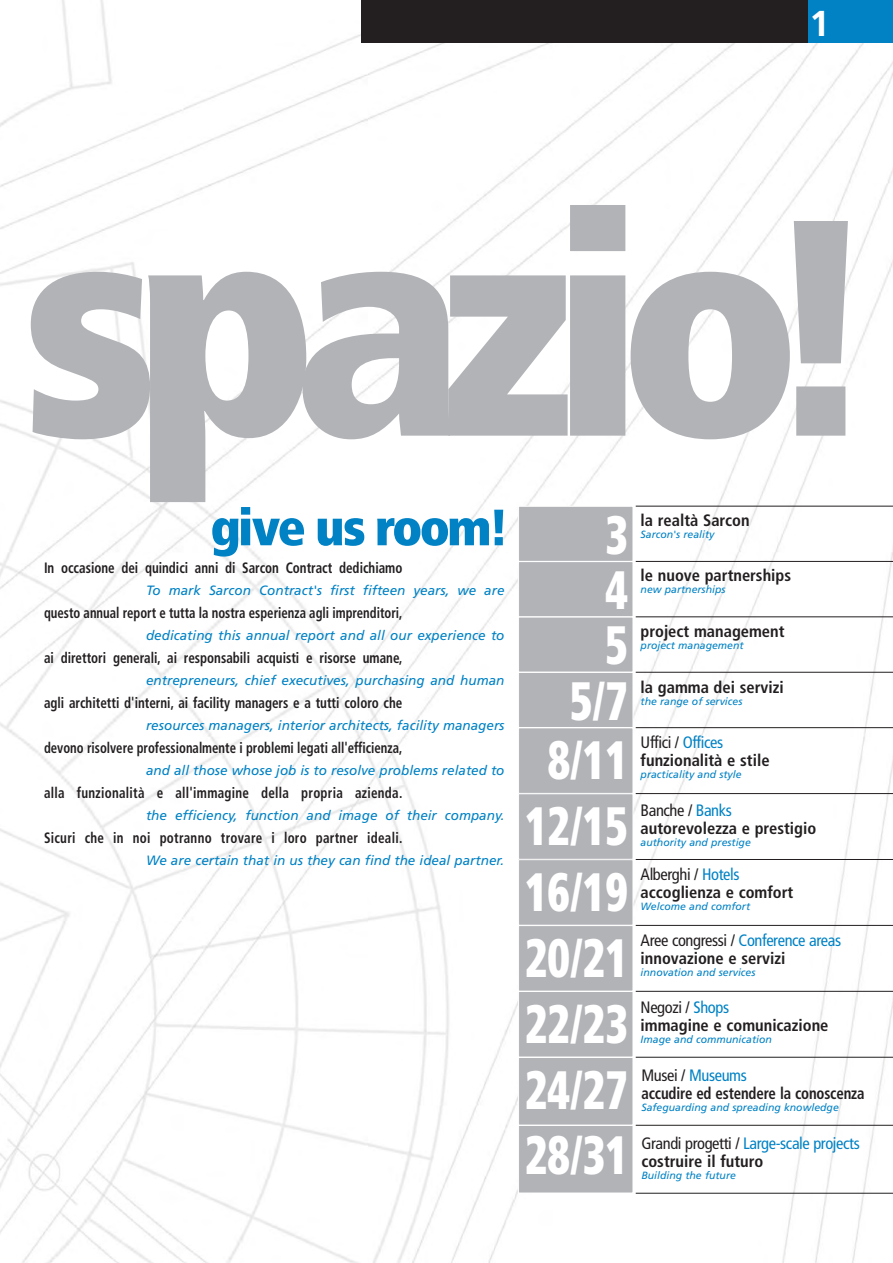
<style>
.page{position:relative;width:893px;height:1263px;background:#fff}
.page>*{position:absolute;margin:0;border:0;box-sizing:border-box;transform-origin:0 0}
.t1{font:900 condensed 307.5px "Frutiger";letter-spacing:-.08em;color:#b2b3b7}
.t2{font:900 condensed 54px/65.8px "Frutiger";color:#fff;scale:.8 1}
.t3{font:900 condensed 51px "Frutiger";letter-spacing:-.05em;color:#0082c5}
.t4{font:700 36px "Frutiger";color:#fff}
.t5{font:700 condensed 16.5px/18px "Frutiger";color:#231f20}
.t6{font:condensed 16.5px/18px "Frutiger";letter-spacing:-.025em;color:#0082c5}
.t7{font:700 condensed 16.5px/18px "Frutiger";color:#231f20;scale:.9 1}
.t8{font:700 condensed 15px "Frutiger";color:#231f20;scale:.87 1}
.t9{font:700 condensed 15px "Frutiger";color:#231f20;scale:.85 1}
.t10{font:700 condensed 15px "Frutiger";letter-spacing:.02em;color:#231f20;scale:.87 1}
.t11{font:italic 13.5px "Frutiger";color:#0082c5}
.t12{font:italic 10.5px "Frutiger";color:#0082c5}
.s1{font-weight:400}
.s2{font-weight:400;color:#0082c5}
.s3{color:#231f20}
.s4{font-weight:700;color:#231f20}
</style>
<div class="page">
<img style="left:0;top:0;width:893px;height:1263px">
<hr style="left:636px;top:617px;width:257px;height:1px;background:#231f20">
<hr style="left:636px;top:561px;width:257px;height:1px;background:#231f20">
<hr style="left:636px;top:672px;width:257px;height:1px;background:#231f20">
<hr style="left:636px;top:727px;width:257px;height:1px;background:#231f20">
<hr style="left:636px;top:793px;width:257px;height:1px;background:#231f20">
<hr style="left:636px;top:859px;width:257px;height:1px;background:#231f20">
<hr style="left:636px;top:925px;width:257px;height:1px;background:#231f20">
<hr style="left:636px;top:991px;width:257px;height:1px;background:#231f20">
<hr style="left:636px;top:1057px;width:257px;height:1px;background:#231f20">
<hr style="left:636px;top:1125px;width:257px;height:1px;background:#231f20">
<div style="left:361px;top:0;width:532px;height:43px;background:#231f20"></div>
<div style="left:808px;top:0;width:85px;height:43px;background:#0082c5"></div>
<hr style="left:636px;top:1193px;width:257px;height:1px;background:#231f20">
<div style="left:519px;top:1126px;width:114px;height:67px;background:#b2b3b7"></div>
<div style="left:518px;top:1125px;width:115px;height:68px;border:1px solid #fff"></div>
<div style="left:519px;top:1058px;width:114px;height:67px;background:#b2b3b7"></div>
<div style="left:518px;top:1057px;width:115px;height:68px;border:1px solid #fff"></div>
<div style="left:519px;top:992px;width:114px;height:65px;background:#b2b3b7"></div>
<div style="left:518px;top:991px;width:115px;height:66px;border:1px solid #fff"></div>
<div style="left:519px;top:926px;width:114px;height:65px;background:#b2b3b7"></div>
<div style="left:518px;top:925px;width:115px;height:66px;border:1px solid #fff"></div>
<div style="left:519px;top:860px;width:114px;height:65px;background:#b2b3b7"></div>
<div style="left:518px;top:859px;width:115px;height:66px;border:1px solid #fff"></div>
<div style="left:519px;top:794px;width:114px;height:65px;background:#b2b3b7"></div>
<div style="left:518px;top:793px;width:115px;height:66px;border:1px solid #fff"></div>
<div style="left:519px;top:728px;width:114px;height:65px;background:#b2b3b7"></div>
<div style="left:518px;top:728px;width:115px;height:65px;border:1px solid #fff"></div>
<div style="left:519px;top:673px;width:114px;height:54px;background:#b2b3b7"></div>
<div style="left:519px;top:617px;width:114px;height:55px;background:#b2b3b7"></div>
<div style="left:518px;top:617px;width:115px;height:55px;border:1px solid #fff"></div>
<div style="left:519px;top:562px;width:114px;height:54px;background:#b2b3b7"></div>
<div style="left:518px;top:561px;width:115px;height:56px;border:1px solid #fff"></div>
<hr style="left:636px;top:506px;width:257px;height:1px;background:#231f20">
<div style="left:519px;top:506px;width:114px;height:55px;background:#b2b3b7"></div>
<div style="left:518px;top:506px;width:115px;height:55px;border:1px solid #fff"></div>
<h3 class="t4" style="left:809px;top:9px;width:22px">1</h3>
<h1 class="t1" style="left:22px;top:205px;width:860px">spazio!</h1>
<h3 class="t3" style="left:211px;top:507px;width:300px">give us room!</h3>
<p class="t8" style="left:44px;top:561px;width:413px">In occasione dei quindici anni di Sarcon Contract dedichiamo</p>
<p class="t9" style="left:44px;top:606px;width:423px">questo annual report e tutta la nostra esperienza agli imprenditori,</p>
<p class="t8" style="left:44px;top:651px;width:413px">ai direttori generali, ai responsabili acquisti e risorse umane,</p>
<p class="t8" style="left:44px;top:696px;width:413px">agli architetti d'interni, ai facility managers e a tutti coloro che</p>
<p class="t9" style="left:44px;top:741px;width:423px">devono risolvere professionalmente i problemi legati all'efficienza,</p>
<p class="t10" style="left:44px;top:786px;width:413px">alla funzionalità e all'immagine della propria azienda.</p>
<p class="t10" style="left:44px;top:831px;width:413px">Sicuri che in noi potranno trovare i loro partner ideali.</p>
<p class="t11" style="left:146px;top:585px;width:360px">To mark Sarcon Contract's first fifteen years, we are</p>
<p class="t11" style="left:146px;top:630px;width:360px">dedicating this annual report and all our experience to</p>
<p class="t11" style="left:146px;top:675px;width:360px">entrepreneurs, chief executives, purchasing and human</p>
<p class="t11" style="left:146px;top:720px;width:360px">resources managers, interior architects, facility managers</p>
<p class="t11" style="left:146px;top:765px;width:360px">and all those whose job is to resolve problems related to</p>
<p class="t11" style="left:146px;top:810px;width:360px">the efficiency, function and image of their company.</p>
<p class="t11" style="left:146px;top:855px;width:360px">We are certain that in us they can find the ideal partner.</p>
<h2 class="t2" style="left:605px;top:484px;width:30px;line-height:110.7px">3<br>5</h2>
<h2 class="t2" style="left:548px;top:676px;width:102px;line-height:59.4px;text-align:center">5/7<br>8/11</h2>
<h2 class="t2" style="left:525px;top:798px;width:130px;text-align:justify">12/15<br>16/19<br>20/21<br>22/23<br>24/27<br>28/31</h2>
<h2 class="t2" style="left:605px;top:561px;width:30px">4</h2>
<p class="t5" style="left:641px;top:513px;width:111px">la realtà Sarcon</p>
<p class="t12" style="left:641px;top:530px;width:75px">Sarcon's reality</p>
<p class="t5" style="left:641px;top:568px;width:152px">le nuove partnerships</p>
<p class="t12" style="left:641px;top:585px;width:86px">new partnerships</p>
<p class="t5" style="left:641px;top:624px;width:145px">project management</p>
<p class="t12" style="left:641px;top:641px;width:104px">project management</p>
<p class="t5" style="left:641px;top:680px;width:145px">la gamma dei servizi</p>
<p class="t12" style="left:641px;top:697px;width:103px">the range of services</p>
<p class="t5" style="left:641px;top:735px;width:130px"><span class="s1">Uffici /</span> <span class="s2">Offices </span>funzionalità e stile</p>
<p class="t12" style="left:641px;top:770px;width:102px">practicality and style</p>
<p class="t5" style="left:641px;top:802px;width:177px"><span class="s1">Banche /</span> <span class="s2">Banks </span>autorevolezza e prestigio</p>
<p class="t12" style="left:641px;top:838px;width:112px">authority and prestige</p>
<p class="t5" style="left:641px;top:867px;width:154px"><span class="s1">Alberghi /</span> <span class="s2">Hotels </span>accoglienza e comfort</p>
<p class="t12" style="left:641px;top:902px;width:111px">Welcome and comfort</p>
<p class="t5" style="left:641px;top:932px;width:202px"><span class="s1">Aree congressi /</span> <span class="s2">Conference areas </span>innovazione e servizi</p>
<p class="t12" style="left:641px;top:968px;width:116px">innovation and services</p>
<p class="t5" style="left:641px;top:999px;width:189px"><span class="s1">Negozi /</span> <span class="s2">Shops<br></span>immagine e comunicazione</p>
<p class="t12" style="left:641px;top:1035px;width:133px">Image and communication</p>
<p class="t7" style="left:641px;top:1068px;width:249px"><span class="s1">Musei /</span> <span class="s2">Museums<br></span>accudire ed estendere la conoscenza</p>
<p class="t12" style="left:641px;top:1103px;width:199px">Safeguarding and spreading knowledge</p>
<p class="t6" style="left:641px;top:1135px;width:220px"><span class="s3">Grandi progetti /</span> Large-scale projects <span class="s4">costruire il futuro</span></p>
<p class="t12" style="left:641px;top:1171px;width:96px">Building the future</p>
</div>
